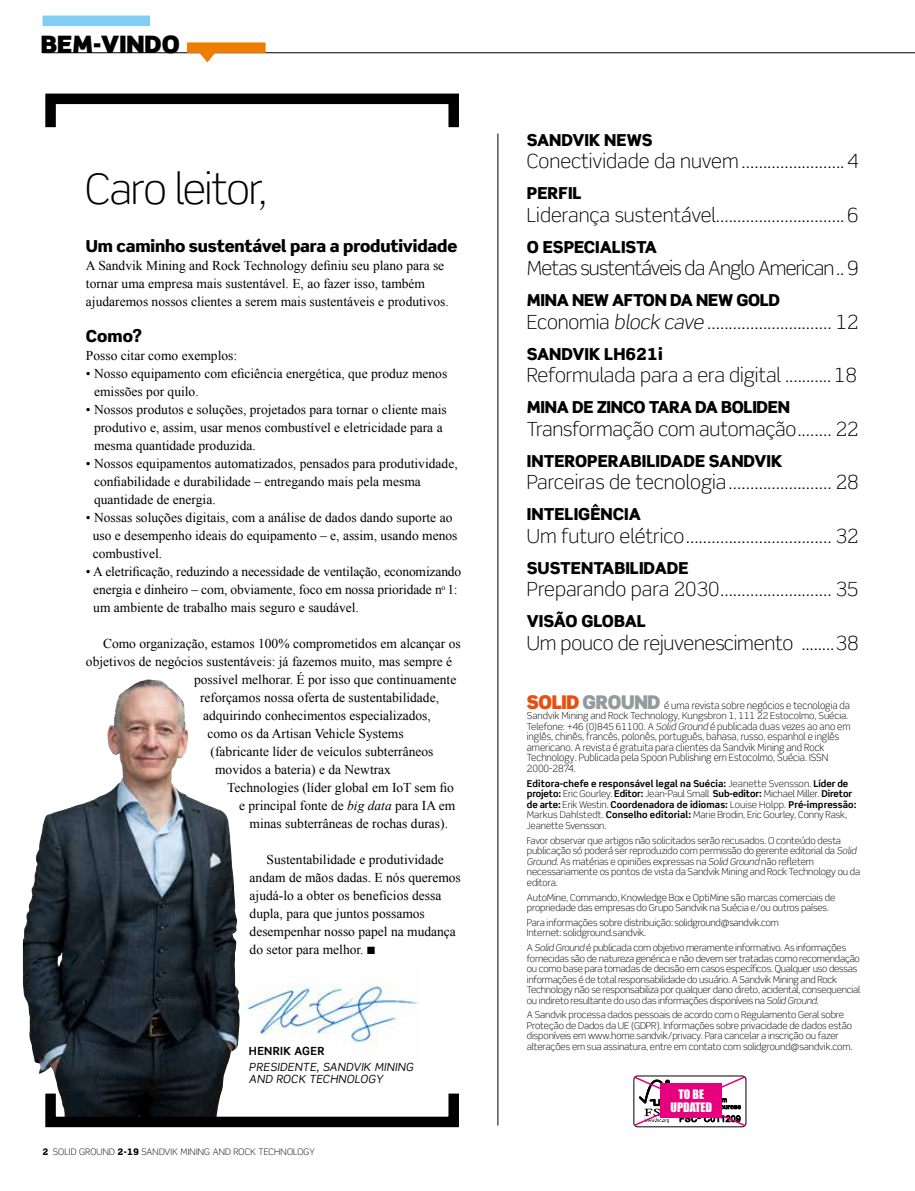
<style>
.page{position:relative;width:915px;height:1191px;background:#fff}
.page>*{position:absolute;margin:0;border:0;box-sizing:border-box;transform-origin:0 0}
.t1{font:300 42px "Scene Pro";letter-spacing:-.03em;color:#000}
.t2{font:900 24px "Scene Pro";color:#000}
.t3{font:300 19.5px "Scene Pro";letter-spacing:-.005em;color:#000}
.t4{font:300 19.5px "Scene Pro";letter-spacing:-.04em;color:#000}
.t5{font:900 16.5px "Scene Pro";letter-spacing:-.01em;color:#000}
.t6{font:13.5px/18px "Times New Roman WGL";color:#000}
.t7{font:12px/13.5px "Impact";color:#fff;text-align:center}
.t8{font:italic 11.25px/12px "Scene Pro";letter-spacing:.03em;color:#000}
.t9{font:700 11.25px "Scene Pro";letter-spacing:.03em;color:#000}
.t10{font:300 9.9px/10.5px "Scene Pro";color:#000;scale:.95 1}
.t11{font:300 9.45px/10.5px "Scene Pro";letter-spacing:-.01em;color:#000}
.t12{font:300 9px "Scene Pro";letter-spacing:.025em;color:#000}
.s1{font-style:italic}
.s2{font-weight:900}
.s3{font-weight:900;font-size:18.9px;color:#e9500e}
.s4{font-weight:900;font-size:18.9px;color:#929b9e}
.s5{font-size:9.45px}
.s6{font-style:italic;font-size:9.45px}
.s7{font-weight:700}
</style>
<div class="page">
<img style="left:23px;top:680px;width:200px;height:436px">
<img style="left:247px;top:983px;width:171px;height:69px">
<div style="left:43px;top:16px;width:107px;height:10px;background:#80cff5"></div>
<hr style="left:43px;top:52px;width:871px;height:1px;background:#000">
<div style="left:187px;top:42px;width:78px;height:11px;background:#ef7d00"></div>
<svg style="left:197px;top:53px;width:21px;height:10px"></svg>
<hr style="left:497px;top:134px;width:1px;height:991px;background:#000">
<div style="left:45px;top:1088px;width:414px;height:39px;border:10px solid #000"></div>
<div style="left:45px;top:94px;width:414px;height:38px;border:10px solid #000"></div>
<svg style="left:633px;top:1075px;width:113px;height:52px"></svg>
<div style="left:660px;top:1083px;width:61px;height:34px;background:#e6007d"></div>
<h2 class="t2" style="left:41px;top:28px;width:140px">BEM-VINDO</h2>
<h1 class="t1" style="left:85px;top:163px;width:184px">Caro leitor,</h1>
<h3 class="t5" style="left:86px;top:235px;width:373px">Um caminho sustentável para a produtividade</h3>
<h3 class="t6" style="left:86px;top:256px;width:364px">A Sandvik Mining and Rock Technology definiu seu plano para se tornar uma empresa mais sustentável. E, ao fazer isso, também ajudaremos nossos clientes a serem mais sustentáveis e produtivos.</h3>
<h3 class="t5" style="left:86px;top:325px;width:58px">Como?</h3>
<h3 class="t6" style="left:86px;top:346px;width:153px">Posso citar como exemplos:</h3>
<h3 class="t6" style="left:94px;top:364px;width:354px;text-indent:-8px">• Nosso equipamento com eficiência energética, que produz menos emissões por quilo.</h3>
<h3 class="t6" style="left:94px;top:400px;width:354px;text-indent:-8px">• Nossos produtos e soluções, projetados para tornar o cliente mais produtivo e, assim, usar menos combustível e eletricidade para a mesma quantidade produzida.</h3>
<h3 class="t6" style="left:94px;top:454px;width:365px;text-indent:-8px">• Nossos equipamentos automatizados, pensados para produtividade, confiabilidade e durabilidade – entregando mais pela mesma quantidade de energia.</h3>
<h3 class="t6" style="left:93px;top:508px;width:366px;text-indent:-7px">• Nossas soluções digitais, com a análise de dados dando suporte ao uso e desempenho ideais do equipamento – e, assim, usando menos combustível.</h3>
<h3 class="t6" style="left:93px;top:562px;width:369px;text-indent:-7px">• A eletrificação, reduzindo a necessidade de ventilação, economizando energia e dinheiro – com, obviamente, foco em nossa prioridade n<sup>o</sup> 1: um ambiente de trabalho mais seguro e saudável.</h3>
<h3 class="t6" style="left:103px;top:634px;width:359px">Como organização, estamos 100% comprometidos em alcançar os</h3>
<h3 class="t6" style="left:86px;top:652px;width:367px">objetivos de negócios sustentáveis: já fazemos muito, mas sempre é</h3>
<h3 class="t6" style="left:194px;top:670px;width:264px">possível melhorar. É por isso que continuamente</h3>
<h3 class="t6" style="left:200px;top:688px;width:240px">reforçamos nossa oferta de sustentabilidade,</h3>
<h3 class="t6" style="left:203px;top:706px;width:229px">adquirindo conhecimentos especializados,</h3>
<h3 class="t6" style="left:207px;top:724px;width:197px">como os da Artisan Vehicle Systems</h3>
<h3 class="t6" style="left:210px;top:742px;width:224px">(fabricante líder de veículos subterrâneos</h3>
<h3 class="t6" style="left:215px;top:760px;width:177px">movidos a bateria) e da Newtrax</h3>
<h3 class="t6" style="left:227px;top:778px;width:228px">Technologies (líder global em IoT sem fio</h3>
<h3 class="t6" style="left:239px;top:796px;width:217px">e principal fonte de <span class="s1">big data</span> para IA em</h3>
<h3 class="t6" style="left:249px;top:814px;width:200px">minas subterrâneas de rochas duras).</h3>
<h3 class="t6" style="left:249px;top:850px;width:213px;text-indent:17px">Sustentabilidade e produtividade andam de mãos dadas. E nós queremos ajudá-lo a obter os benefícios dessa dupla, para que juntos possamos desempenhar nosso papel na mudança do setor para melhor. ■</h3>
<p class="t9" style="left:249px;top:1044px;width:77px">HENRIK AGER</p>
<p class="t8" style="left:249px;top:1060px;width:166px">PRESIDENTE, SANDVIK MINING<br>AND ROCK TECHNOLOGY</p>
<p class="t12" style="left:43px;top:1146px;width:274px"><span class="s2">2</span> SOLID GROUND <span class="s2">2-19</span> SANDVIK MINING AND ROCK TECHNOLOGY</p>
<h3 class="t5" style="left:526px;top:129px;width:127px">SANDVIK NEWS</h3>
<h3 class="t3" style="left:526px;top:149px;width:333px">Conectividade da nuvem ........................4</h3>
<h3 class="t5" style="left:526px;top:182px;width:56px">PERFIL</h3>
<h3 class="t3" style="left:526px;top:203px;width:333px">Liderança sustentável..............................6</h3>
<h3 class="t5" style="left:526px;top:236px;width:132px">O ESPECIALISTA</h3>
<h3 class="t4" style="left:526px;top:256px;width:333px">Metas sustentáveis da Anglo American.. 9</h3>
<h3 class="t5" style="left:526px;top:289px;width:255px">MINA NEW AFTON DA NEW GOLD</h3>
<h3 class="t3" style="left:526px;top:310px;width:333px">Economia <span class="s1">block cave</span> ............................. 12</h3>
<h3 class="t5" style="left:526px;top:343px;width:137px">SANDVIK LH621i</h3>
<h3 class="t3" style="left:526px;top:363px;width:331px">Reformulada para a era digital ........... 18</h3>
<h3 class="t5" style="left:526px;top:396px;width:264px">MINA DE ZINCO TARA DA BOLIDEN</h3>
<h3 class="t3" style="left:526px;top:417px;width:333px">Transformação com automação........ 22</h3>
<h3 class="t5" style="left:526px;top:450px;width:257px">INTEROPERABILIDADE SANDVIK</h3>
<h3 class="t3" style="left:526px;top:470px;width:333px">Parceiras de tecnologia........................ 28</h3>
<h3 class="t5" style="left:526px;top:503px;width:115px">INTELIGÊNCIA</h3>
<h3 class="t3" style="left:526px;top:524px;width:333px">Um futuro elétrico.................................. 32</h3>
<h3 class="t5" style="left:526px;top:557px;width:163px">SUSTENTABILIDADE</h3>
<h3 class="t3" style="left:526px;top:577px;width:333px">Preparando para 2030.......................... 35</h3>
<h3 class="t5" style="left:526px;top:610px;width:120px">VISÃO GLOBAL</h3>
<h3 class="t3" style="left:526px;top:631px;width:333px">Um pouco de rejuvenescimento ........38</h3>
<p class="t10" style="left:526px;top:700px;width:341px"><span class="s3">SOLID</span> <span class="s4">GROUND</span> é uma revista sobre negócios e tecnologia da</p>
<p class="t11" style="left:526px;top:711px;width:323px">Sandvik Mining and Rock Technology, Kungsbron 1, 111 22 Estocolmo, Suécia.</p>
<p class="t10" style="left:526px;top:721px;width:342px"><span class="s5">Telefone: +46 (0)845 61100. A</span> <span class="s6">S</span><span class="s1">olid Ground</span> é publicada duas vezes ao ano em inglês, chinês, francês, polonês, português, bahasa, russo, espanhol e inglês americano. A revista é gratuita para clientes da Sandvik Mining and Rock Technology<span class="s5">.</span> Publicada pela Spoon Publishing em Estocolmo, Suécia. ISSN 2000-2874<span class="s5">.</span></p>
<p class="t11" style="left:526px;top:778px;width:331px"><span class="s7">Editora-chefe e responsável legal na Suécia:</span> Jeanette Svensson. <span class="s7">Líder de projeto:</span> Eric Gourley. <span class="s7">Editor:</span> Jean-Paul Small <span class="s7">Sub-editor:</span> Michael Miller. <span class="s7">Diretor de arte:</span> Erik Westin. <span class="s7">Coordenadora de idiomas:</span> Louise Holpp. <span class="s7">Pré-impressão:<br></span>Markus Dahlstedt. <span class="s7">Conselho editorial:</span> Marie Brodin, Eric Gourley, Conny Rask, Jeanette Svensson.</p>
<p class="t11" style="left:526px;top:835px;width:335px">Favor observar que artigos não solicitados serão recusados. O conteúdo desta publicação só poderá ser reproduzido com permissão do gerente editorial da <span class="s1">Solid Ground</span>. As matérias e opiniões expressas na <span class="s1">Solid Ground</span> não refletem necessariamente os pontos de vista da Sandvik Mining and Rock Technology ou da editora.</p>
<p class="t11" style="left:526px;top:892px;width:310px">AutoMine, Commando, Knowledge Box e OptiMine são marcas comerciais de propriedade das empresas do Grupo Sandvik na Suécia e/ou outros países.</p>
<p class="t11" style="left:526px;top:917px;width:253px">Para informações sobre distribuição: solidground@sandvik.com<br>Internet: solidground.sandvik.</p>
<p class="t11" style="left:526px;top:942px;width:334px">A <span class="s1">Solid Ground</span> é publicada com objetivo meramente informativo. As informações fornecidas são de natureza genérica e não devem ser tratadas como recomendação ou como base para tomadas de decisão em casos específicos. Qualquer uso dessas informações é de total responsabilidade do usuário. A Sandvik Mining and Rock Technology não se responsabiliza por qualquer dano direto, acidental, consequencial ou indireto resultante do uso das informações disponíveis na <span class="s1">Solid Ground</span>.</p>
<p class="t11" style="left:526px;top:1009px;width:327px">A Sandvik processa dados pessoais de acordo com o Regulamento Geral sobre Proteção de Dados da UE (GDPR). Informações sobre privacidade de dados estão disponíveis em www.home.sandvik/privacy. Para cancelar a inscrição ou fazer alterações em sua assinatura, entre em contato com solidground@sandvik.com.</p>
<p class="t7" style="left:670px;top:1086px;width:43px">TO BE<br>UPDATED</p>
</div>
